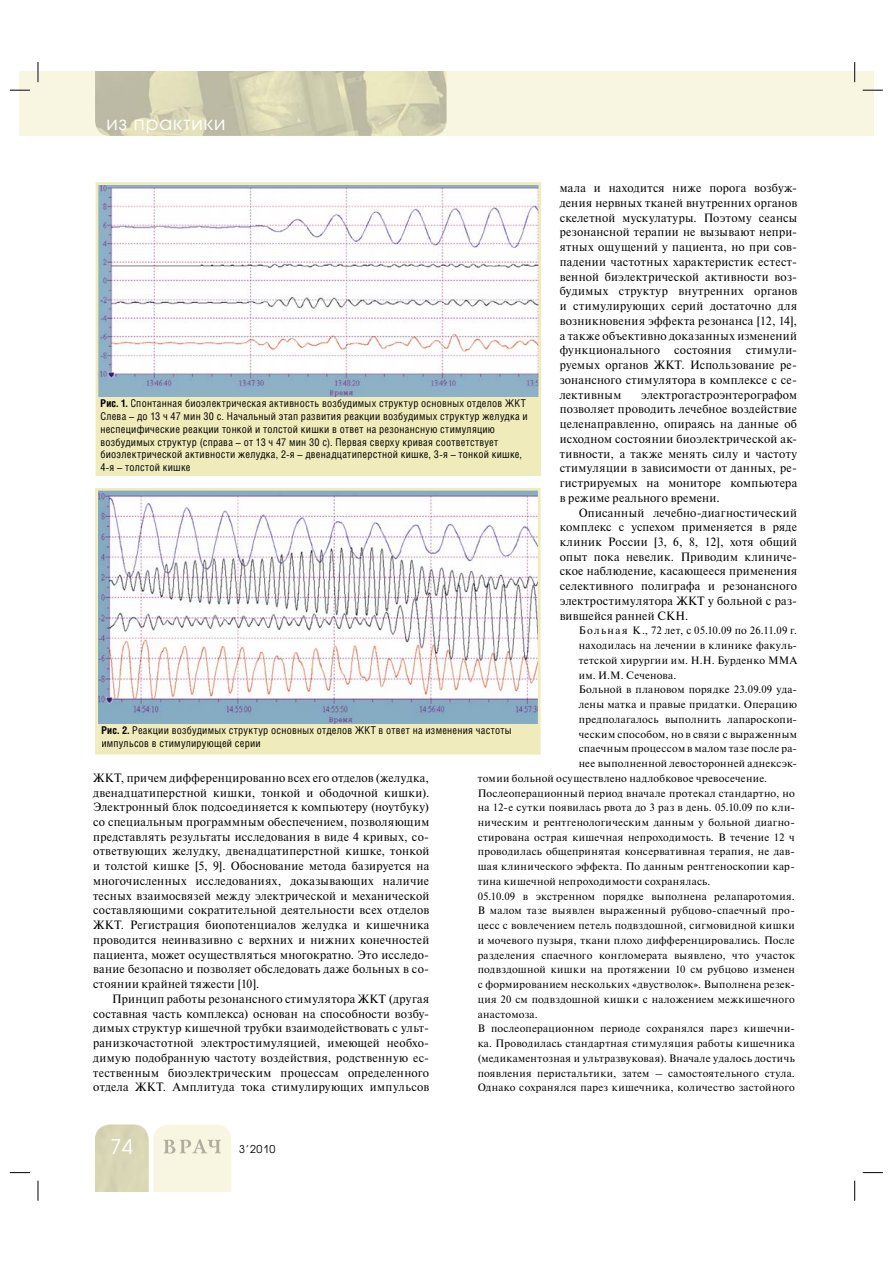
<style>
.page{position:relative;width:893px;height:1263px;background:#fff}
.page>*{position:absolute;margin:0;border:0;box-sizing:border-box;transform-origin:0 0}
.t1{font:20.1px "Avant Garde Gothic C";color:#fff}
.t2{font:18.75px "Avant Garde Gothic C";letter-spacing:.05em;color:#fff}
.t3{font:12px/14.7px "Newton C";letter-spacing:.025em;color:#000;text-align:justify}
.t4{font:10.65px/14.7px "Newton C";letter-spacing:.025em;color:#000}
.t5{font:10.65px/12.9px "Helios Cond";letter-spacing:.025em;color:#000}
.t6{font:10.65px "Avant Garde Gothic C";color:#000}
.s1{font-weight:700}
</style>
<div class="page">
<div style="left:19px;top:71px;width:836px;height:65px;background:#f8f6e0"></div>
<img style="left:95px;top:71px;width:351px;height:65px">
<svg style="left:95px;top:1125px;width:136px;height:67px;background:#e9e7ce"></svg>
<div style="left:855px;top:71px;width:19px;height:65px;background:#f8f6e0"></div>
<svg style="left:96px;top:182px;width:445px;height:294px"></svg>
<svg style="left:95px;top:488px;width:445px;height:267px"></svg>
<div style="left:97px;top:397px;width:441px;height:78px;background:#efebbb"></div>
<div style="left:98px;top:724px;width:441px;height:29px;background:#efebbb"></div>
<hr style="left:10px;top:89px;width:20px;height:2px;background:#fff">
<hr style="left:863px;top:89px;width:20px;height:2px;background:#fff">
<hr style="left:37px;top:62px;width:2px;height:20px;background:#fff">
<svg style="left:10px;top:90px;width:20px;height:1px"></svg>
<svg style="left:863px;top:90px;width:20px;height:1px"></svg>
<svg style="left:10px;top:1172px;width:20px;height:1px"></svg>
<svg style="left:863px;top:1172px;width:20px;height:1px"></svg>
<svg style="left:38px;top:62px;width:1px;height:20px"></svg>
<svg style="left:38px;top:1181px;width:1px;height:20px"></svg>
<svg style="left:854px;top:62px;width:1px;height:20px"></svg>
<svg style="left:854px;top:1181px;width:1px;height:20px"></svg>
<h2 class="t2" style="left:106px;top:112px;width:120px">из практики</h2>
<p class="t5" style="left:100px;top:398px;width:429px"><span class="s1">Рис. 1.</span> Спонтанная биоэлектрическая активность возбудимых структур основных отделов ЖКТ Слева – до 13 ч 47 мин 30 с. Начальный этап развития реакции возбудимых структур желудка и неспецифические реакции тонкой и толстой кишки в ответ на резонансную стимуляцию возбудимых структур (справа – от 13 ч 47 мин 30 с). Первая сверху кривая соответствует биоэлектрической активности желудка, 2-я – двенадцатиперстной кишке, 3-я – тонкой кишке, 4-я – толстой кишке</p>
<p class="t5" style="left:101px;top:725px;width:412px"><span class="s1">Рис. 2.</span> Реакции возбудимых структур основных отделов ЖКТ в ответ на изменения частоты импульсов в стимулирующей серии</p>
<p class="t3" style="left:560px;top:182px;width:239px">мала и находится ниже порога возбуж&shy;дения нервных тканей внутренних органов скелетной мускулатуры. Поэтому сеансы резонансной терапии не вызывают непри&shy;ятных ощущений у пациента, но при сов&shy;падении частотных характеристик естест&shy;венной биэлектрической активности воз&shy;будимых структур внутренних органов и стимулирующих серий достаточно для возникновения эффекта резонанса [12, 14], а также объективно доказанных изменений функционального состояния стимули&shy;руемых органов ЖКТ. Использование ре&shy;зонансного стимулятора в комплексе с се&shy;лективным</p>
<p class="t3" style="left:560px;top:388px;width:239px;text-indent:81px">электрогастроэнтерографом позволяет проводить лечебное воздействие целенаправленно, опираясь на данные об исходном состоянии биоэлектрической ак&shy;тивности, а также менять силу и частоту стимуляции в зависимости от данных, ре&shy;гистрируемых на мониторе компьютера в режиме реального времени.</p>
<p class="t3" style="left:560px;top:506px;width:239px;text-indent:19px">Описанный лечебно-диагностический комплекс с успехом применяется в ряде клиник России [3, 6, 8, 12], хотя общий опыт пока невелик. Приводим клиниче&shy;ское наблюдение, касающееся применения селективного полиграфа и резонансного электростимулятора ЖКТ у больной с раз&shy;вившейся ранней СКН.</p>
<p class="t4" style="left:579px;top:624px;width:220px">Б о л ь н а я К ., 72 лет, с 05.10.09 по 26.11.09 г. находилась на лечении в клинике факуль&shy;тетской хирургии им. Н.Н. Бурденко ММА им. И.М. Сеченова.<br>Больной в плановом порядке 23.09.09 уда&shy;лены матка и правые придатки. Операцию предполагалось выполнить лапароскопи&shy;ческим способом, но в связи с выраженным спаечным процессом в малом тазе после ра&shy;нее выполненной левосторонней аднексэк-</p>
<p class="t3" style="left:93px;top:771px;width:338px">ЖКТ, причем дифференцированно всех его отделов (желудка, двенадцатиперстной кишки, тонкой и ободочной кишки).<br>Электронный блок подсоединяется к компьютеру (ноутбуку) со специальным программным обеспечением, позволяющим представлять результаты исследования в виде 4 кривых, со&shy;ответвующих желудку, двенадцатиперстной кишке, тонкой и толстой кишке [5, 9]. Обоснование метода базируется на многочисленных исследованиях, доказывающих наличие тесных взаимосвязей между электрической и механической составляющими сократительной деятельности всех отделов ЖКТ. Регистрация биопотенциалов желудка и кишечника проводится неинвазивно с верхних и нижних конечностей пациента, может осуществляться многократно. Это исследо&shy;вание безопасно и позволяет обследовать даже больных в со&shy;стоянии крайней тяжести [10].</p>
<p class="t3" style="left:93px;top:992px;width:338px;text-indent:19px">Принцип работы резонансного стимулятора ЖКТ (другая составная часть комплекса) основан на способности возбу&shy;димых структур кишечной трубки взаимодействовать с ульт&shy;ранизкочастотной электростимуляцией, имеющей необхо&shy;димую подобранную частоту воздействия, родственную ес&shy;тественным биоэлектрическим процессам определенного отдела ЖКТ. Амплитуда тока стимулирующих импульсов</p>
<h1 class="t1" style="left:111px;top:1135px;width:24px">74</h1>
<p class="t6" style="left:239px;top:1143px;width:38px">3’2010</p>
<p class="t4" style="left:478px;top:771px;width:319px">томии больной осуществлено надлобковое чревосечение.<br>Послеоперационный период вначале протекал стандартно, но на 12-е сутки появилась рвота до 3 раз в день. 05.10.09 по кли&shy;ническим и рентгенологическим данным у больной диагно&shy;стирована острая кишечная непроходимость. В течение 12 ч проводилась общепринятая консервативная терапия, не дав&shy;шая клинического эффекта. По данным рентгеноскопии кар&shy;тина кишечной непроходимости сохранялась.<br>05.10.09 в экстренном порядке выполнена релапаротомия.<br>В малом тазе выявлен выраженный рубцово-спаечный про&shy;цесс с вовлечением петель подвздошной, сигмовидной кишки и мочевого пузыря, ткани плохо дифференцировались. После разделения спаечного конгломерата выявлено, что участок подвздошной кишки на протяжении 10 см рубцово изменен с формированием нескольких «двустволок». Выполнена резек&shy;ция 20 см подвздошной кишки с наложением межкишечного анастомоза.<br>В послеоперационном периоде сохранялся парез кишечни&shy;ка. Проводилась стандартная стимуляция работы кишечника (медикаментозная и ультразвуковая). Вначале удалось достичь появления перистальтики, затем – самостоятельного стула.<br>Однако сохранялся парез кишечника, количество застойного</p>
</div>
